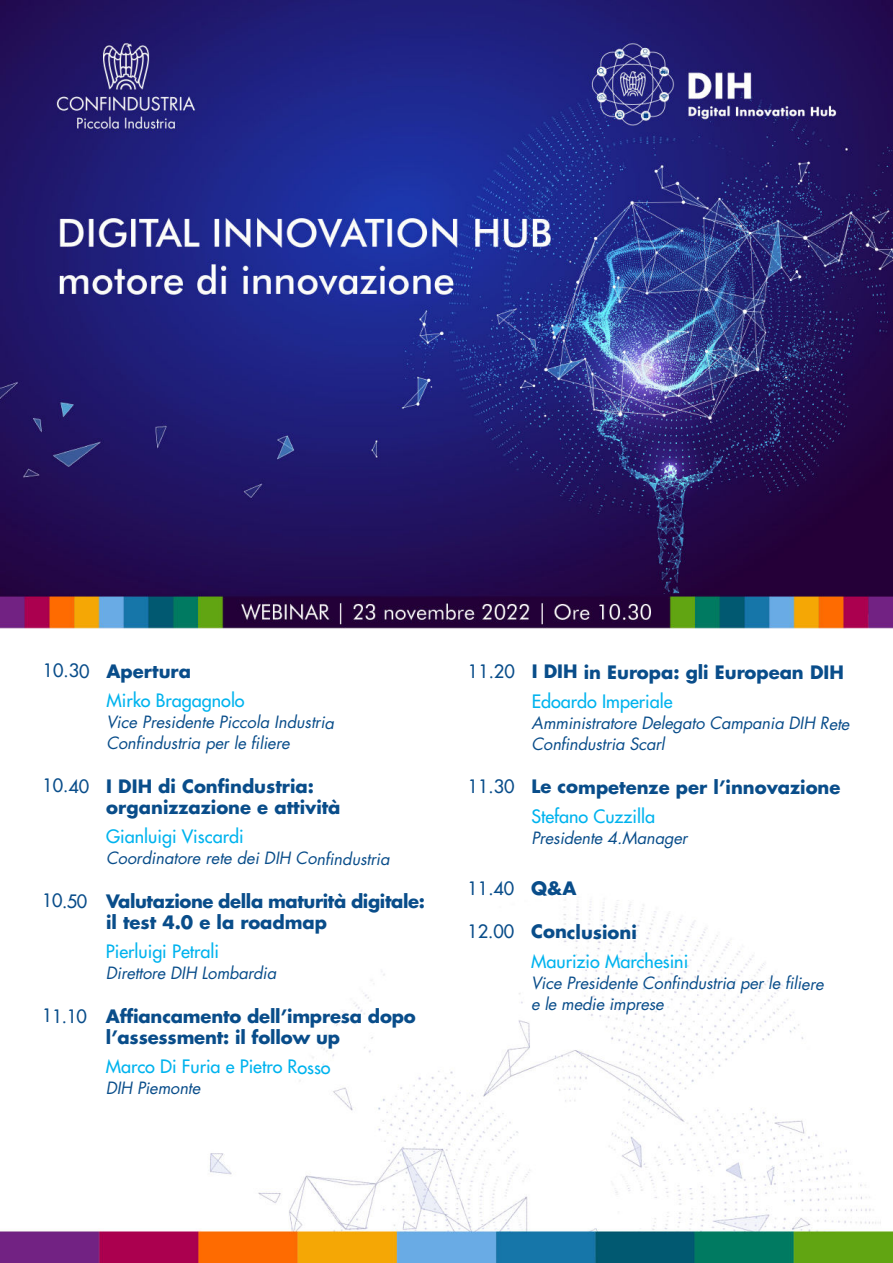
<style>
.page{position:relative;width:893px;height:1263px;background:#fff}
.page>*{position:absolute;margin:0;border:0;box-sizing:border-box;transform-origin:0 0}
.t1{font:700 18px/21px "Futura Std";color:#094d8a}
.t2{font:500 18px/29.5px "Futura Std";color:#00b3ee}
.t3{font:700 18px/20.9px "Futura Std";letter-spacing:-.02em;color:#094d8a}
.t4{font:500 18px "Futura Std";color:#094d8a}
.t5{font:italic 16.5px/20.9px "Futura Std";letter-spacing:-.01em;color:#094d8a}
.s1{color:#094d8a}
.s2{font-weight:700;color:#094d8a}
.s3{font-weight:500}
.s4{font-weight:500;color:#00b3ee}
.s5{font-weight:700}
</style>
<div class="page">
<img style="left:0;top:0;width:893px;height:1263px">
<p class="t2" style="left:106px;top:657px;width:140px;text-indent:-64px"><span class="s1">10.30</span> <span class="s2">Apertura<br></span>Mirko Bragagnolo</p>
<p class="t5" style="left:106px;top:713px;width:229px">Vice Presidente Piccola Industria<br>Confindustria per le filiere</p>
<p class="t1" style="left:106px;top:777px;width:236px;text-indent:-64px"><span class="s3">10.40</span> I DIH di Confindustria: organizzazione e attività</p>
<p class="t2" style="left:106px;top:823px;width:139px">Gianluigi Viscardi</p>
<p class="t5" style="left:106px;top:849px;width:285px">Coordinatore rete dei DIH Confindustria</p>
<p class="t3" style="left:106px;top:892px;width:320px;text-indent:-64px"><span class="s3">10.50</span> Valutazione della maturità digitale: il test 4.0 e la roadmap</p>
<p class="t2" style="left:106px;top:938px;width:115px">Pierluigi Petrali</p>
<p class="t5" style="left:106px;top:964px;width:172px">Direttore DIH Lombardia</p>
<p class="t1" style="left:106px;top:1007px;width:312px;text-indent:-64px"><span class="s3">11.10</span> Affiancamento dell’impresa dopo l’assessment: il follow up</p>
<p class="t2" style="left:106px;top:1053px;width:226px">Marco Di Furia e Pietro Rosso</p>
<p class="t5" style="left:106px;top:1079px;width:96px">DIH Piemonte</p>
<p class="t1" style="left:532px;top:659px;width:314px;line-height:29.4px;text-indent:-64px"><span class="s3">11.20</span> I DIH in Europa: gli European DIH<br><span class="s4">Edoardo Imperiale</span></p>
<p class="t5" style="left:532px;top:714px;width:319px">Amministratore Delegato Campania DIH Rete<br>Confindustria Scarl</p>
<p class="t1" style="left:531px;top:774px;width:311px;line-height:29.2px;text-indent:-64px"><span class="s3">11.30</span> Le competenze per l’innovazione<br><span class="s4">Stefano Cuzzilla</span></p>
<p class="t5" style="left:531px;top:829px;width:158px">Presidente 4.Manager</p>
<p class="t4" style="left:467px;top:879px;width:111px">11.40 <span class="s5">Q&amp;A</span></p>
<p class="t2" style="left:531px;top:918px;width:159px;text-indent:-64px"><span class="s1">12.00</span> <span class="s2">Conclusioni<br></span>Maurizio Marchesini</p>
<p class="t5" style="left:531px;top:974px;width:294px">Vice Presidente Confindustria per le filiere e le medie imprese</p>
</div>
